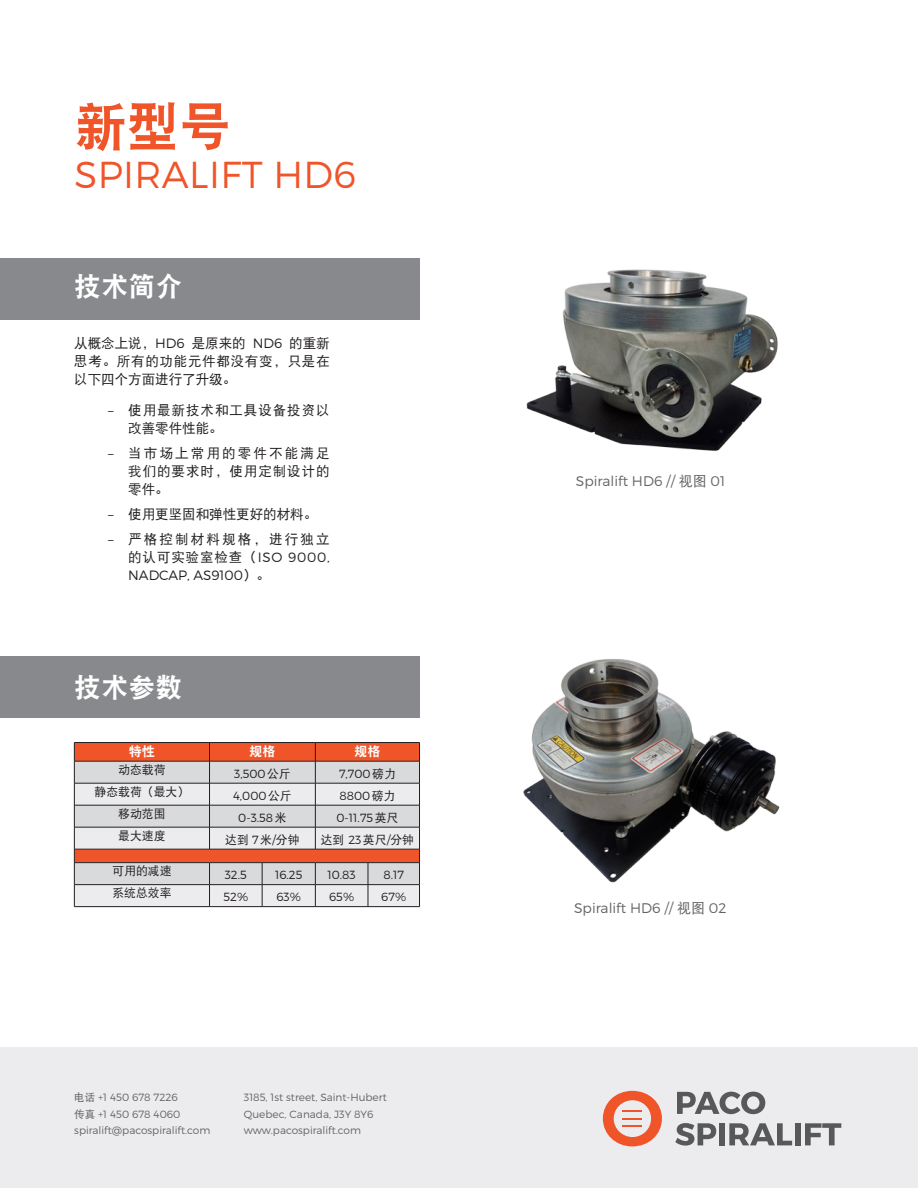
<style>
.page{position:relative;width:918px;height:1188px;background:#fff}
.page>*{position:absolute;margin:0;border:0;box-sizing:border-box;transform-origin:0 0}
.t1{font:52.5px "DFP Hei W9";color:#f05429}
.t2{font:300 37.5px "Montserrat";letter-spacing:.01em;color:#f05429}
.t3{font:27.15px "DFP Hei W9";color:#fff}
.t4{font:300 13.95px "Montserrat";color:#636366}
.t5{font:13.5px/18px "DFP Hei W5";letter-spacing:.065em;color:#231f20;text-align:justify}
.t6{font:13.5px "DFP Hei W5";color:#231f20}
.t7{font:13.2px "DFP Hei W9";color:#fff}
.t8{font:300 11.85px "Montserrat";color:#231f20}
.t9{font:11.85px "DFP Hei W5";color:#231f20}
.t10{font:300 10.5px/16.5px "Montserrat";color:#636366}
.s1{font-family:"Montserrat";font-weight:300}
.s2{font-family:"DFP Hei W5";font-weight:400}
</style>
<div class="page">
<div style="left:0;top:258px;width:420px;height:62px;background:#87898c"></div>
<div style="left:0;top:656px;width:420px;height:62px;background:#87898c"></div>
<hr style="left:74px;top:742px;width:136px;height:1px;background:#231f20">
<hr style="left:210px;top:742px;width:52px;height:1px;background:#231f20">
<hr style="left:262px;top:742px;width:53px;height:1px;background:#231f20">
<hr style="left:315px;top:742px;width:53px;height:1px;background:#231f20">
<hr style="left:368px;top:742px;width:52px;height:1px;background:#231f20">
<svg style="left:74px;top:743px;width:346px;height:164px;background:#dbbfb9"></svg>
<hr style="left:210px;top:849px;width:52px;height:1px;background:#231f20">
<hr style="left:262px;top:849px;width:53px;height:1px;background:#231f20">
<hr style="left:315px;top:849px;width:53px;height:1px;background:#231f20">
<hr style="left:368px;top:849px;width:52px;height:1px;background:#231f20">
<hr style="left:74px;top:862px;width:136px;height:1px;background:#231f20">
<hr style="left:210px;top:862px;width:52px;height:1px;background:#231f20">
<hr style="left:262px;top:862px;width:53px;height:1px;background:#231f20">
<hr style="left:315px;top:862px;width:53px;height:1px;background:#231f20">
<hr style="left:368px;top:862px;width:52px;height:1px;background:#231f20">
<img style="left:526px;top:269px;width:252px;height:182px">
<img style="left:523px;top:659px;width:257px;height:224px">
<div style="left:0;top:1048px;width:918px;height:140px;background:#ececee"></div>
<svg style="left:603px;top:1091px;width:59px;height:55px"></svg>
<svg style="left:677px;top:1092px;width:88px;height:22px"></svg>
<svg style="left:675px;top:1123px;width:41px;height:23px"></svg>
<div style="left:719px;top:1123px;width:6px;height:22px;background:#57585a"></div>
<svg style="left:729px;top:1123px;width:63px;height:22px"></svg>
<div style="left:795px;top:1123px;width:6px;height:22px;background:#57585a"></div>
<svg style="left:805px;top:1123px;width:36px;height:22px"></svg>
<p class="t1" style="left:74px;top:98px;width:159px">新型号</p>
<p class="t2" style="left:74px;top:152px;width:283px">SPIRALIFT HD6</p>
<p class="t3" style="left:74px;top:272px;width:110px">技术简介</p>
<p class="t5" style="left:74px;top:334px;width:257px">从概念上说，<span class="s1">HD6</span> 是原来的 <span class="s1">ND6</span> 的重新思考。所有的功能元件都没有变，只是在以下四个方面进行了升级。</p>
<p class="t5" style="left:128px;top:401px;width:203px;text-indent:-20px"><span class="s1">–</span> 使用最新技术和工具设备投资以改善零件性能。</p>
<p class="t5" style="left:128px;top:444px;width:203px;text-indent:-20px"><span class="s1">–</span> 当市场上常用的零件不能满足我们的要求时，使用定制设计的零件。</p>
<p class="t6" style="left:108px;top:507px;width:211px"><span class="s1">–</span> 使用更坚固和弹性更好的材料。</p>
<p class="t5" style="left:128px;top:530px;width:203px;text-indent:-20px"><span class="s1">–</span> 严格控制材料规格，进行独立的认可实验室检查（<span class="s1">ISO 9000, NADCAP, AS9100</span>）。</p>
<p class="t3" style="left:74px;top:673px;width:110px">技术参数</p>
<p class="t7" style="left:129px;top:744px;width:28px">特性</p>
<p class="t7" style="left:249px;top:744px;width:28px">规格</p>
<p class="t7" style="left:354px;top:744px;width:28px">规格</p>
<p class="t9" style="left:118px;top:763px;width:49px">动态载荷</p>
<p class="t8" style="left:234px;top:766px;width:58px">3,500<span class="s2">公斤</span></p>
<p class="t8" style="left:339px;top:766px;width:58px">7,700<span class="s2">磅力</span></p>
<p class="t9" style="left:95px;top:785px;width:96px">静态载荷（最大）</p>
<p class="t8" style="left:233px;top:788px;width:60px">4,000<span class="s2">公斤</span></p>
<p class="t8" style="left:339px;top:788px;width:57px">8800<span class="s2">磅力</span></p>
<p class="t9" style="left:118px;top:807px;width:49px">移动范围</p>
<p class="t8" style="left:238px;top:810px;width:50px">0-3.58<span class="s2">米</span></p>
<p class="t8" style="left:336px;top:810px;width:63px">0-11.75<span class="s2">英尺</span></p>
<p class="t9" style="left:118px;top:829px;width:49px">最大速度</p>
<p class="t9" style="left:225px;top:833px;width:76px">达到 <span class="s1">7</span>米<span class="s1">/</span>分钟</p>
<p class="t9" style="left:321px;top:833px;width:95px">达到 <span class="s1">23</span>英尺<span class="s1">/</span>分钟</p>
<p class="t9" style="left:112px;top:865px;width:61px">可用的减速</p>
<p class="t8" style="left:225px;top:868px;width:24px">32.5</p>
<p class="t8" style="left:275px;top:868px;width:29px">16.25</p>
<p class="t8" style="left:327px;top:868px;width:30px">10.83</p>
<p class="t8" style="left:383px;top:868px;width:22px">8.17</p>
<p class="t9" style="left:112px;top:887px;width:61px">系统总效率</p>
<p class="t8" style="left:223px;top:890px;width:26px">52%</p>
<p class="t8" style="left:276px;top:890px;width:26px">63%</p>
<p class="t8" style="left:329px;top:890px;width:26px">65%</p>
<p class="t8" style="left:381px;top:890px;width:26px">67%</p>
<p class="t10" style="left:74px;top:1089px;width:138px"><span class="s2">电话</span> +1 450 678 7226<br><span class="s2">传真</span> +1 450 678 4060 spiralift@pacospiralift.com</p>
<p class="t10" style="left:244px;top:1089px;width:145px">3185, 1st street, Saint-Hubert<br>Quebec, Canada, J3Y 8Y6 www.pacospiralift.com</p>
<p class="t4" style="left:576px;top:472px;width:151px">Spiralift HD6 // <span class="s2">视图</span> 01</p>
<p class="t4" style="left:574px;top:900px;width:154px">Spiralift HD6 // <span class="s2">视图</span> 02</p>
</div>
